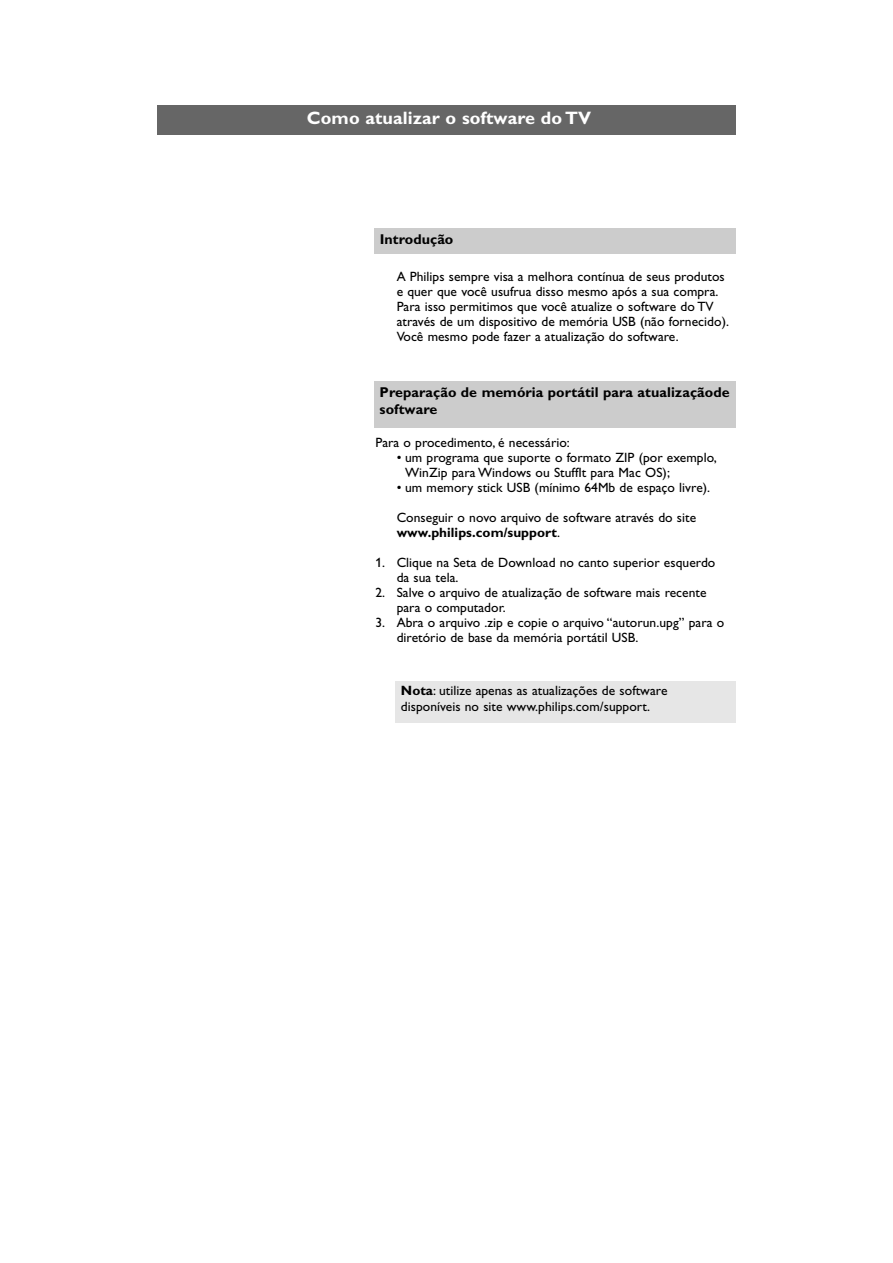
<style>
.page{position:relative;width:893px;height:1263px;background:#fff}
.page>*{position:absolute;margin:0;border:0;box-sizing:border-box;transform-origin:0 0}
.t1{font:700 18px "Gill Alt One";letter-spacing:.005em;color:#fff}
.t2{font:700 14.25px/17.1px "Gill Alt One";letter-spacing:.005em;color:#000}
.t3{font:13.5px/15px "Gill Alt One";letter-spacing:.005em;color:#000}
.s1{font-weight:700}
</style>
<div class="page">
<div style="left:157px;top:106px;width:578px;height:29px;background:#666"></div>
<div style="left:374px;top:381px;width:361px;height:47px;background:#ccc"></div>
<div style="left:395px;top:682px;width:340px;height:41px;background:#e6e6e6"></div>
<div style="left:374px;top:228px;width:361px;height:25px;background:#ccc"></div>
<h1 class="t1" style="left:307px;top:111px;width:286px">Como atualizar o software do TV</h1>
<p class="t2" style="left:380px;top:232px;width:75px">Introdução</p>
<p class="t3" style="left:396px;top:270px;width:334px">A Philips sempre visa a melhora contínua de seus produtos e quer que você usufrua disso mesmo após a sua compra.<br>Para isso permitimos que você atualize o software do TV através de um dispositivo de memória USB (não fornecido).<br>Você mesmo pode fazer a atualização do software.</p>
<p class="t2" style="left:379px;top:385px;width:351px">Preparação de memória portátil para atualizaçãode software</p>
<p class="t3" style="left:375px;top:437px;width:196px">Para o procedimento, é necessário:</p>
<p class="t3" style="left:405px;top:452px;width:313px;text-indent:-9px">• um programa que suporte o formato ZIP (por exemplo,<br>WinZip para Windows ou StuffIt para Mac OS);</p>
<p class="t3" style="left:396px;top:482px;width:315px">• um memory stick USB (mínimo 64Mb de espaço livre).</p>
<p class="t3" style="left:396px;top:512px;width:301px">Conseguir o novo arquivo de software através do site <span class="s1">www.philips.com/support</span>.</p>
<p class="t3" style="left:396px;top:557px;width:320px;text-indent:-21px">1. Clique na Seta de Download no canto superior esquerdo da sua tela.</p>
<p class="t3" style="left:396px;top:587px;width:311px;text-indent:-21px">2. Salve o arquivo de atualização de software mais recente para o computador.</p>
<p class="t3" style="left:396px;top:617px;width:329px;text-indent:-21px">3. Abra o arquivo .zip e copie o arquivo “autorun.upg” para o diretório de base da memória portátil USB.</p>
<p class="t3" style="left:401px;top:684px;width:268px;line-height:15.8px"><span class="s1">Nota</span>: utilize apenas as atualizações de software disponíveis no site www.philips.com/support.</p>
</div>
